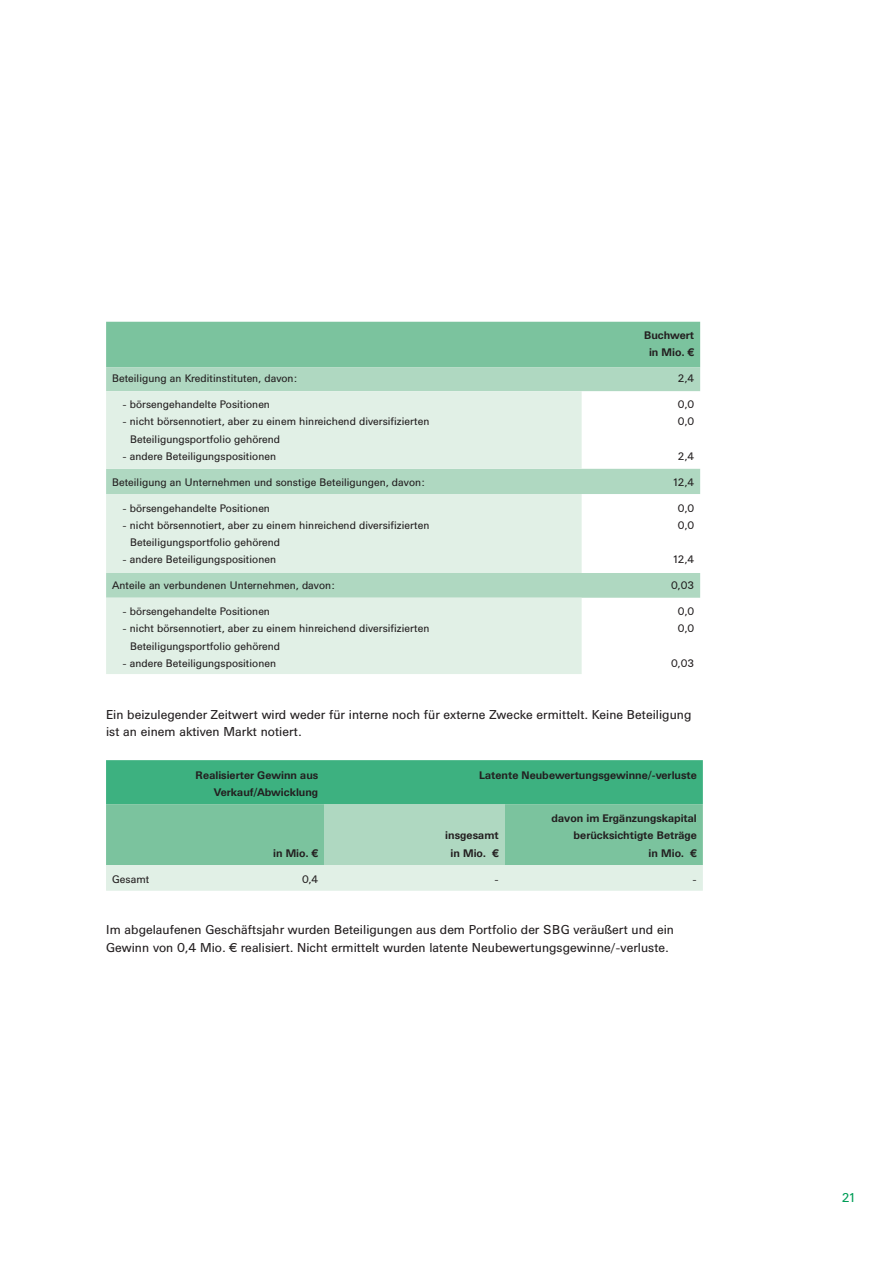
<style>
.page{position:relative;width:893px;height:1263px;background:#fff}
.page>*{position:absolute;margin:0;border:0;box-sizing:border-box;transform-origin:0 0}
.t1{font:12.75px/17.2px "Univers BQ";color:#231f20}
.t2{font:12.75px "Univers BQ";color:#009d57}
.t3{font:10.8px/17.2px "Univers BQ";color:#231f20}
.t4{font:700 10.8px/17.2px "Univers BQ";color:#231f20;text-align:center}
</style>
<div class="page">
<div style="left:106px;top:322px;width:594px;height:45px;background:#7bc39e"></div>
<svg style="left:106px;top:367px;width:594px;height:231px;fill:#b7dcc7"></svg>
<svg style="left:106px;top:391px;width:476px;height:283px;background:#d8ebdf"></svg>
<svg style="left:106px;top:760px;width:597px;height:131px;background:#82c9a7"></svg>
<p class="t4" style="left:644px;top:328px;width:51px">Buchwert in Mio. €</p>
<p class="t3" style="left:112px;top:371px;width:186px">Beteiligung an Kreditinstituten, davon:</p>
<p class="t3" style="left:678px;top:371px;width:18px">2,4</p>
<p class="t3" style="left:122px;top:397px;width:149px">- börsengehandelte Positionen</p>
<p class="t3" style="left:130px;top:414px;width:301px;text-indent:-8px">- nicht börsennotiert, aber zu einem hinreichend diversifizierten<br>Beteiligungsportfolio gehörend</p>
<p class="t3" style="left:122px;top:449px;width:155px">- andere Beteiligungspositionen</p>
<p class="t3" style="left:678px;top:397px;width:18px">0,0<br>0,0</p>
<p class="t3" style="left:678px;top:448px;width:18px">2,4</p>
<p class="t3" style="left:112px;top:474px;width:314px">Beteiligung an Unternehmen und sonstige Beteiligungen, davon:</p>
<p class="t3" style="left:672px;top:474px;width:23px">12,4</p>
<p class="t3" style="left:122px;top:500px;width:149px">- börsengehandelte Positionen</p>
<p class="t3" style="left:130px;top:517px;width:301px;text-indent:-8px">- nicht börsennotiert, aber zu einem hinreichend diversifizierten<br>Beteiligungsportfolio gehörend</p>
<p class="t3" style="left:122px;top:552px;width:155px">- andere Beteiligungspositionen</p>
<p class="t3" style="left:678px;top:500px;width:18px">0,0<br>0,0</p>
<p class="t3" style="left:672px;top:552px;width:23px">12,4</p>
<p class="t3" style="left:112px;top:578px;width:224px">Anteile an verbundenen Unternehmen, davon:</p>
<p class="t3" style="left:671px;top:578px;width:24px">0,03</p>
<p class="t3" style="left:122px;top:604px;width:149px">- börsengehandelte Positionen</p>
<p class="t3" style="left:130px;top:621px;width:301px;text-indent:-8px">- nicht börsennotiert, aber zu einem hinreichend diversifizierten<br>Beteiligungsportfolio gehörend</p>
<p class="t3" style="left:122px;top:655px;width:155px">- andere Beteiligungspositionen</p>
<p class="t3" style="left:678px;top:604px;width:18px">0,0<br>0,0</p>
<p class="t3" style="left:671px;top:655px;width:24px">0,03</p>
<p class="t1" style="left:106px;top:707px;width:587px">Ein beizulegender Zeitwert wird weder für interne noch für externe Zwecke ermittelt. Keine Beteiligung ist an einem aktiven Markt notiert.</p>
<p class="t4" style="left:196px;top:768px;width:124px;text-align:right">Realisierter Gewinn aus<br>Verkauf/Abwicklung</p>
<p class="t4" style="left:479px;top:768px;width:219px">Latente Neubewertungsgewinne/-verluste</p>
<p class="t4" style="left:273px;top:845px;width:47px">in Mio. €</p>
<p class="t4" style="left:445px;top:828px;width:55px">insgesamt in Mio. €</p>
<p class="t4" style="left:551px;top:811px;width:147px;text-align:right">davon im Ergänzungskapital berücksichtigte Beträge<br>in Mio. €</p>
<p class="t3" style="left:112px;top:871px;width:39px">Gesamt</p>
<p class="t3" style="left:302px;top:871px;width:18px">0,4</p>
<p class="t3" style="left:494px;top:871px;width:6px">-</p>
<p class="t3" style="left:692px;top:871px;width:6px">-</p>
<p class="t1" style="left:106px;top:922px;width:569px">Im abgelaufenen Geschäftsjahr wurden Beteiligungen aus dem Portfolio der SBG veräußert und ein<br>Gewinn von 0,4 Mio. € realisiert. Nicht ermittelt wurden latente Neubewertungsgewinne/-verluste.</p>
<p class="t2" style="left:842px;top:1193px;width:16px">21</p>
</div>
